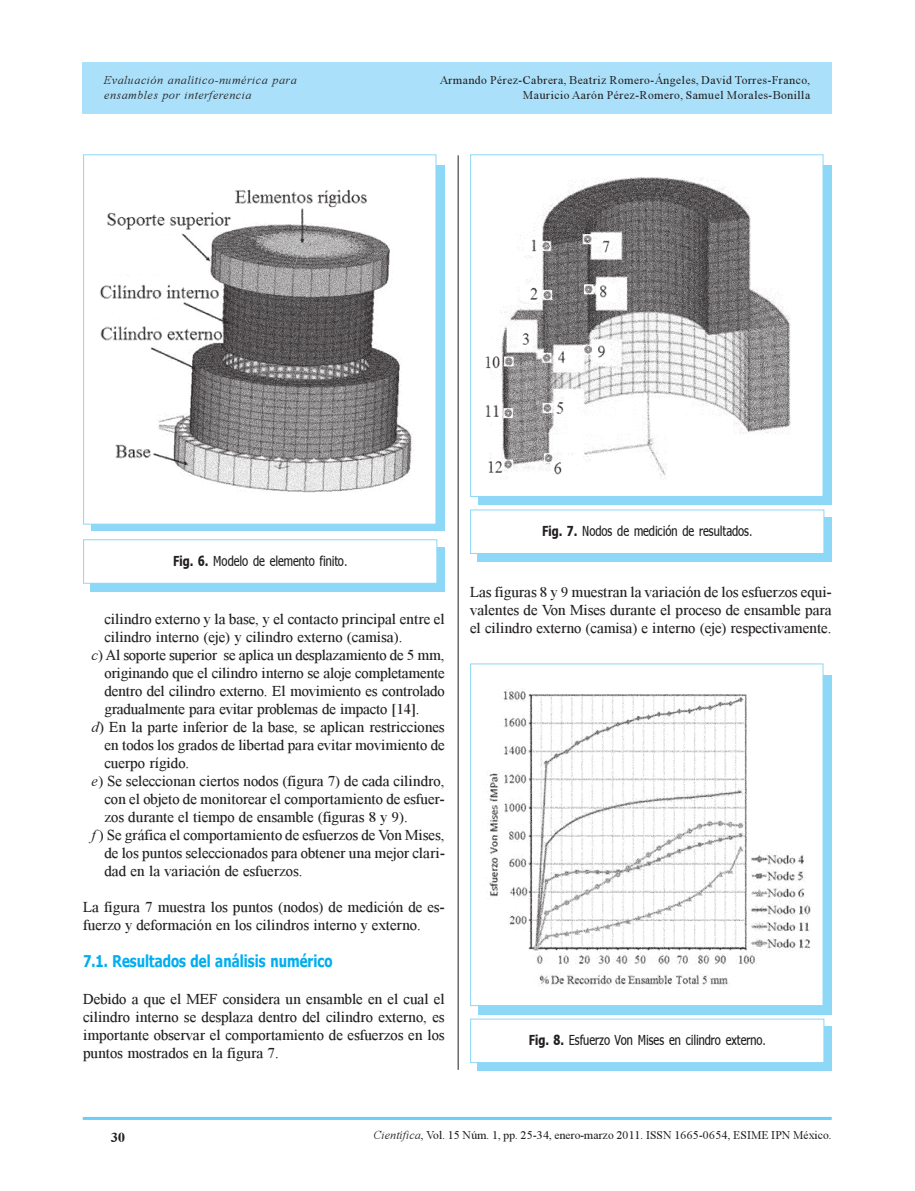
<style>
.page{position:relative;width:915px;height:1191px;background:#fff}
.page>*{position:absolute;margin:0;border:0;box-sizing:border-box;transform-origin:0 0}
.t1{font:16.5px "TT6964 O00";color:#00aeef;scale:.8 1}
.t2{font:15px/18px "TT695 DO00";letter-spacing:-.005em;color:#231f20;text-align:justify}
.t3{font:13.5px "TT696 DO00";color:#231f20;scale:.8 1}
.t4{font:13.5px "TT6959 O00";color:#231f20}
.t5{font:12px/14.4px "TT6956 O00";letter-spacing:.045em;color:#231f20;text-align:right}
.t6{font:12px "TT6956 O00";letter-spacing:.005em;color:#231f20}
.t7{font:12px/14.4px "TT6954 O00";letter-spacing:.035em;color:#231f20}
.s1{font-family:"TT696 BO00"}
.s2{font-family:"TT6960 O00"}
.s3{font-family:"TT6954 O00"}
</style>
<div class="page">
<div style="left:83px;top:63px;width:748px;height:51px;background:#aae0f9"></div>
<hr style="left:83px;top:1117px;width:748px;height:3px;background:#6bcff6">
<hr style="left:457px;top:155px;width:1px;height:914px;background:#231f20">
<div style="left:92px;top:165px;width:352px;height:366px;background:#8dd7f7"></div>
<div style="left:83px;top:154px;width:353px;height:370px;background:#fff;border:1px solid #8dd7f7"></div>
<div style="left:90px;top:547px;width:354px;height:44px;background:#8dd7f7"></div>
<div style="left:83px;top:539px;width:354px;height:44px;background:#fff;border:1px solid #8dd7f7"></div>
<img style="left:100px;top:189px;width:312px;height:304px">
<div style="left:478px;top:165px;width:353px;height:340px;background:#8dd7f7"></div>
<div style="left:470px;top:154px;width:353px;height:343px;background:#fff;border:1px solid #8dd7f7"></div>
<div style="left:477px;top:517px;width:354px;height:44px;background:#8dd7f7"></div>
<div style="left:470px;top:509px;width:354px;height:45px;background:#fff;border:1px solid #8dd7f7"></div>
<img style="left:485px;top:177px;width:305px;height:303px">
<div style="left:478px;top:674px;width:353px;height:340px;background:#8dd7f7"></div>
<div style="left:470px;top:663px;width:353px;height:343px;background:#fff;border:1px solid #8dd7f7"></div>
<div style="left:477px;top:1026px;width:354px;height:44px;background:#8dd7f7"></div>
<div style="left:470px;top:1018px;width:354px;height:45px;background:#fff;border:1px solid #8dd7f7"></div>
<img style="left:487px;top:689px;width:324px;height:298px">
<p class="t7" style="left:104px;top:74px;width:194px">Evaluación analítico-numérica para ensambles por interferencia</p>
<p class="t5" style="left:439px;top:74px;width:372px">Armando Pérez-Cabrera, Beatriz Romero-Ángeles, David Torres-Franco,<br>Mauricio Aarón Pérez-Romero, Samuel Morales-Bonilla</p>
<p class="t3" style="left:173px;top:555px;width:219px"><span class="s1">Fig. 6.</span> Modelo de elemento finito.</p>
<p class="t2" style="left:104px;top:611px;width:341px">cilindro externo y la base, y el contacto principal entre el</p>
<p class="t2" style="left:104px;top:629px;width:299px">cilindro interno (eje) y cilindro externo (camisa).</p>
<p class="t2" style="left:92px;top:647px;width:354px"><span class="s2">c</span>) Al soporte superior se aplica un desplazamiento de 5 mm,</p>
<p class="t2" style="left:104px;top:665px;width:341px">originando que el cilindro interno se aloje completamente</p>
<p class="t2" style="left:104px;top:683px;width:341px">dentro del cilindro externo. El movimiento es controlado</p>
<p class="t2" style="left:104px;top:701px;width:317px">gradualmente para evitar problemas de impacto [14].</p>
<p class="t2" style="left:92px;top:719px;width:354px"><span class="s2">d</span>) En la parte inferior de la base, se aplican restricciones</p>
<p class="t2" style="left:104px;top:737px;width:341px">en todos los grados de libertad para evitar movimiento de</p>
<p class="t2" style="left:104px;top:755px;width:87px">cuerpo rígido.</p>
<p class="t2" style="left:92px;top:773px;width:354px"><span class="s2">e</span>) Se seleccionan ciertos nodos (figura 7) de cada cilindro,</p>
<p class="t2" style="left:104px;top:791px;width:341px">con el objeto de monitorear el comportamiento de esfuer-</p>
<p class="t2" style="left:104px;top:809px;width:305px">zos durante el tiempo de ensamble (figuras 8 y 9).</p>
<p class="t2" style="left:92px;top:827px;width:354px"><span class="s2">f</span> ) Se gráfica el comportamiento de esfuerzos de Von Mises,</p>
<p class="t2" style="left:104px;top:845px;width:341px">de los puntos seleccionados para obtener una mejor clari-</p>
<p class="t2" style="left:104px;top:863px;width:200px">dad en la variación de esfuerzos.</p>
<p class="t2" style="left:83px;top:899px;width:363px">La figura 7 muestra los puntos (nodos) de medición de es&shy;fuerzo y deformación en los cilindros interno y externo.</p>
<p class="t1" style="left:83px;top:954px;width:313px">7.1. Resultados del análisis numérico</p>
<p class="t2" style="left:83px;top:991px;width:363px">Debido a que el MEF considera un ensamble en el cual el cilindro interno se desplaza dentro del cilindro externo, es importante observar el comportamiento de esfuerzos en los puntos mostrados en la figura 7.</p>
<p class="t3" style="left:542px;top:526px;width:264px"><span class="s1">Fig. 7.</span> Nodos de medición de resultados.</p>
<p class="t2" style="left:470px;top:584px;width:363px">Las figuras 8 y 9 muestran la variación de los esfuerzos equi&shy;valentes de Von Mises durante el proceso de ensamble para el cilindro externo (camisa) e interno (eje) respectivamente.</p>
<p class="t3" style="left:528px;top:1034px;width:298px"><span class="s1">Fig. 8.</span> Esfuerzo Von Mises en cilindro externo.</p>
<p class="t4" style="left:111px;top:1132px;width:15px">30</p>
<p class="t6" style="left:373px;top:1130px;width:459px"><span class="s3">Científica</span>, Vol. 15 Núm. 1, pp. 25-34, enero-marzo 2011. ISSN 1665-0654, ESIME IPN México.</p>
</div>
